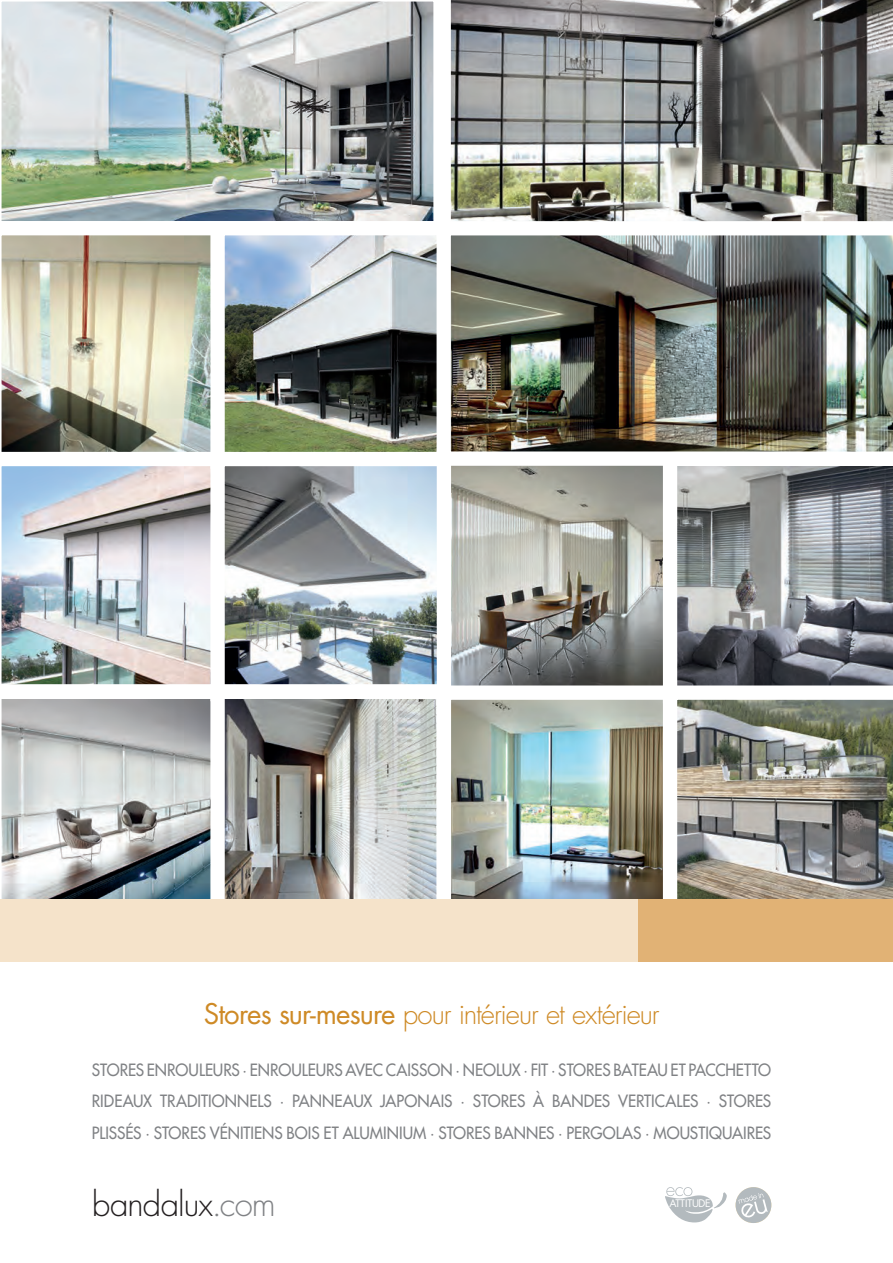
<style>
.page{position:relative;width:893px;height:1263px;background:#fff}
.page>*{position:absolute;margin:0;border:0;box-sizing:border-box;transform-origin:0 0}
.t1{font:300 33px "Futura";letter-spacing:-.025em;color:#231f20}
.t2{font:300 27.6px "Futura";letter-spacing:-.04em;color:#ce8a26}
.t3{font:500 16.5px/31.5px "Futura Std";color:#808285;text-align:justify;scale:.94 1}
.t4{font:10.2px "Futura";color:#fff}
.s1{font-weight:400}
.s2{color:#808285}
</style>
<div class="page">
<img style="left:1px;top:1px;width:428px;height:213px">
<img style="left:1px;top:214px;width:202px;height:231px">
<img style="left:1px;top:445px;width:202px;height:232px">
<svg style="left:1px;top:677px;width:202px;height:222px;background:#b4b8b9"></svg>
<img style="left:203px;top:214px;width:226px;height:231px">
<img style="left:429px;top:0;width:464px;height:214px">
<img style="left:203px;top:445px;width:227px;height:232px">
<svg style="left:430px;top:473px;width:226px;height:205px;background:#a4a59f"></svg>
<img style="left:458px;top:678px;width:198px;height:221px">
<img style="left:203px;top:677px;width:255px;height:222px">
<svg style="left:656px;top:473px;width:237px;height:205px;background:#8a8d91"></svg>
<img style="left:429px;top:214px;width:464px;height:259px">
<img style="left:656px;top:678px;width:237px;height:221px">
<div style="left:0;top:899px;width:749px;height:63px;background:#f5e3ca"></div>
<div style="left:638px;top:899px;width:255px;height:63px;background:#e1b275"></div>
<div style="left:736px;top:1187px;width:35px;height:36px;background:#b3babe;border-radius:50%"></div>
<svg style="left:738px;top:1193px;width:30px;height:25px"></svg>
<svg style="left:665px;top:1187px;width:62px;height:35px"></svg>
<h2 class="t2" style="left:204px;top:996px;width:457px"><span class="s1">Stores sur-mesure</span> pour intérieur et extérieur</h2>
<p class="t3" style="left:92px;top:1054px;width:724px">STORES ENROULEURS · ENROULEURS AVEC CAISSON · NEOLUX · FIT · STORES BATEAU ET PACCHETTO RIDEAUX TRADITIONNELS · PANNEAUX JAPONAIS · STORES À BANDES VERTICALES · STORES PLISSÉS · STORES VÉNITIENS BOIS ET ALUMINIUM · STORES BANNES · PERGOLAS · MOUSTIQUAIRES</p>
<h1 class="t1" style="left:92px;top:1183px;width:186px">bandalux<span class="s2">.com</span></h1>
<p class="t4" style="left:670px;top:1196px;width:42px">ATTITUDE</p>
</div>
